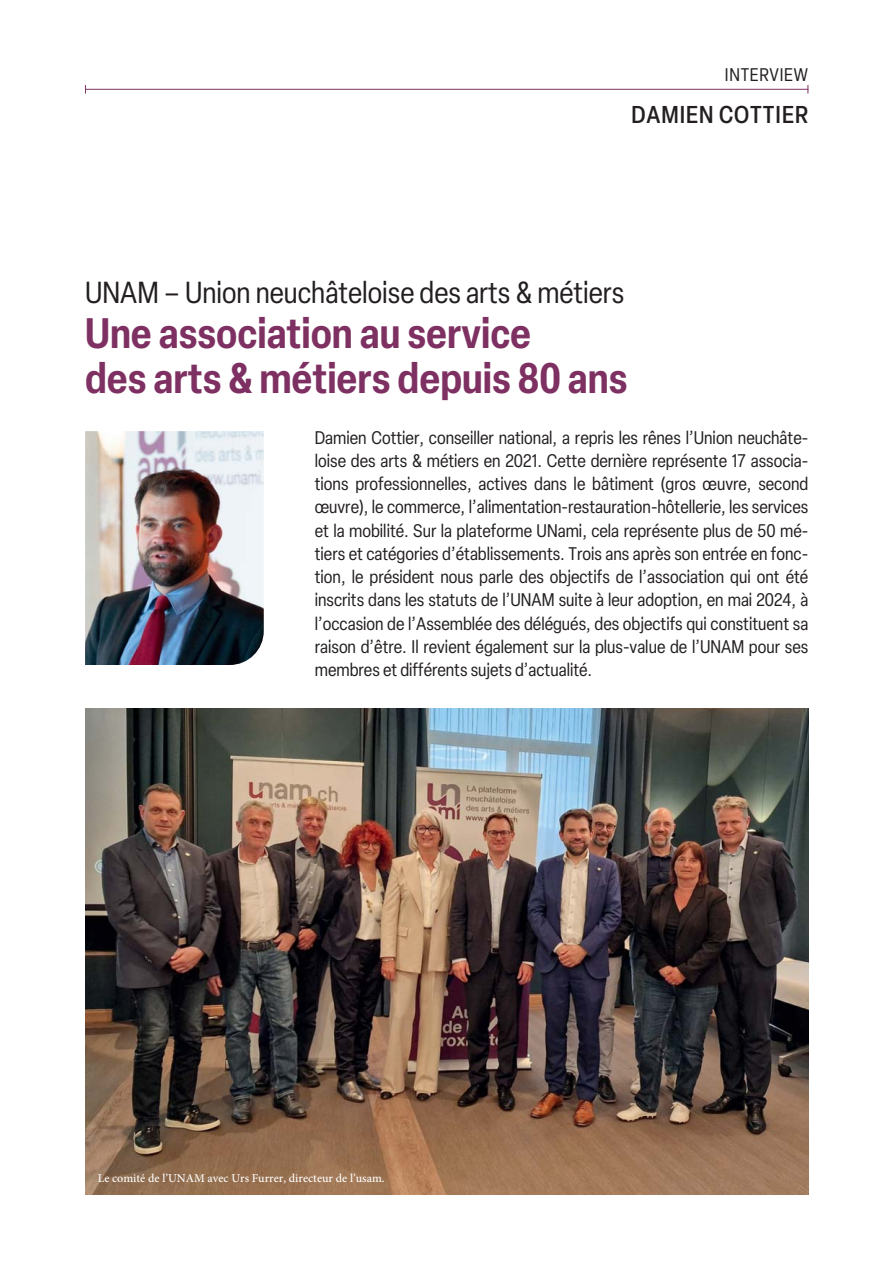
<style>
.page{position:relative;width:893px;height:1263px;background:#fff}
.page>*{position:absolute;margin:0;border:0;box-sizing:border-box;transform-origin:0 0}
.t1{font:600 condensed 42px/45px "Elza";color:#7d3061}
.t2{font:condensed 30px "Elza";color:#231f20}
.t3{font:500 condensed 24px "Elza";letter-spacing:.04em;color:#231f20}
.t4{font:condensed 18px/23.2px "Elza";color:#231f20;text-align:justify}
.t5{font:condensed 18px "Elza";letter-spacing:.04em;color:#231f20}
.t6{font:500 12px "Minion Pro";color:#fff}
</style>
<div class="page">
<hr style="left:85px;top:89px;width:723px;height:1px;background:#7d3061">
<img style="left:85px;top:431px;width:179px;height:234px">
<img style="left:85px;top:709px;width:723px;height:486px">
<p class="t5" style="left:725px;top:66px;width:85px">INTERVIEW</p>
<h3 class="t3" style="left:631px;top:103px;width:178px">DAMIEN COTTIER</h3>
<h2 class="t2" style="left:85px;top:278px;width:540px">UNAM – Union neuchâteloise des arts &amp; métiers</h2>
<h1 class="t1" style="left:85px;top:313px;width:544px">Une association au service<br>des arts &amp; métiers depuis 80 ans</h1>
<p class="t4" style="left:315px;top:427px;width:495px">Damien Cottier, conseiller national, a repris les rênes l’Union neuchâte&shy;loise des arts &amp; métiers en 2021. Cette dernière représente 17 associa&shy;tions professionnelles, actives dans le bâtiment (gros œuvre, second œuvre), le commerce, l’alimentation-restauration-hôtellerie, les services et la mobilité. Sur la plateforme UNami, cela représente plus de 50 mé&shy;tiers et catégories d’établissements. Trois ans après son entrée en fonc&shy;tion, le président nous parle des objectifs de l’association qui ont été inscrits dans les statuts de l’UNAM suite à leur adoption, en mai 2024, à l’occasion de l’Assemblée des délégués, des objectifs qui constituent sa raison d’être. Il revient également sur la plus-value de l’UNAM pour ses membres et différents sujets d’actualité.</p>
<p class="t6" style="left:98px;top:1173px;width:288px">Le comité de l’UNAM avec Urs Furrer, directeur de l’usam.</p>
</div>
